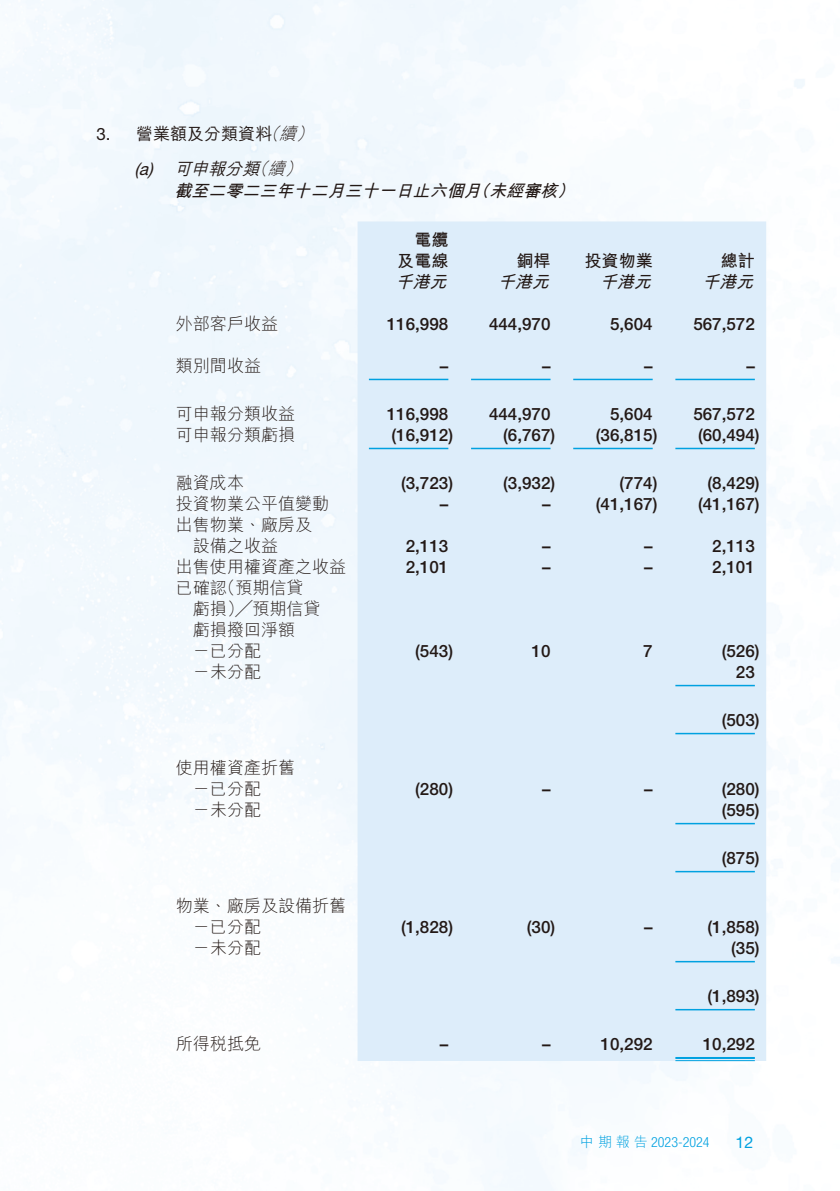
<style>
.page{position:relative;width:840px;height:1191px;background:#fff}
.page>*{position:absolute;margin:0;border:0;box-sizing:border-box;transform-origin:0 0}
.t1{font:500 17px "Helvetica Neue LT Std";color:#231916}
.t2{font:300 17px/21px "M Hei HK";color:#231916}
.t3{font:italic 700 17px "M Hei HK";color:#231916}
.t4{font:700 17px "M Hei HK";color:#231916}
.t5{font:500 17px "M Hei HK";color:#231916}
.t6{font:italic 500 17px "M Hei HK";color:#231916}
.t7{font:italic 300 17px "M Hei HK";color:#231916}
.t8{font:italic 17px "Helvetica Neue LT Std";color:#231916}
.t9{font:17px "Helvetica Neue LT Std";color:#231916}
.t10{font:16px "Helvetica Neue LT Std";color:#00a1e0}
.t11{font:300 condensed 14px "Helvetica Neue LT Std";color:#00a1e0}
.s1{font-weight:300;font-style:italic}
.s2{font-weight:300}
.s3{font-family:"M Hei HK";font-stretch:normal}
</style>
<div class="page">
<div style="left:357px;top:221px;width:408px;height:840px;background:#ddedfa"></div>
<hr style="left:369px;top:379px;width:79px;height:1px;background:#00a1e0">
<hr style="left:471px;top:379px;width:79px;height:1px;background:#00a1e0">
<hr style="left:573px;top:379px;width:79px;height:1px;background:#00a1e0">
<hr style="left:675px;top:379px;width:79px;height:1px;background:#00a1e0">
<hr style="left:369px;top:448px;width:79px;height:1px;background:#00a1e0">
<hr style="left:471px;top:448px;width:79px;height:1px;background:#00a1e0">
<hr style="left:573px;top:448px;width:79px;height:1px;background:#00a1e0">
<hr style="left:675px;top:448px;width:79px;height:1px;background:#00a1e0">
<hr style="left:675px;top:685px;width:79px;height:1px;background:#00a1e0">
<hr style="left:675px;top:733px;width:79px;height:1px;background:#00a1e0">
<hr style="left:675px;top:823px;width:79px;height:1px;background:#00a1e0">
<hr style="left:675px;top:871px;width:79px;height:1px;background:#00a1e0">
<hr style="left:675px;top:961px;width:79px;height:1px;background:#00a1e0">
<hr style="left:675px;top:1009px;width:79px;height:1px;background:#00a1e0">
<hr style="left:675px;top:1057px;width:79px;height:2px;background:#00a1e0">
<hr style="left:675px;top:1060px;width:79px;height:1px;background:#00a1e0">
<p class="t9" style="left:96px;top:124px;width:16px">3.</p>
<p class="t5" style="left:136px;top:121px;width:166px">營業額及分類資料<span class="s1">續</span></p>
<p class="t7" style="left:262px;top:125px;width:23px">（</p>
<p class="t7" style="left:296px;top:125px;width:23px">(</p>
<p class="t8" style="left:134px;top:159px;width:20px">a(</p>
<p class="t8" style="left:148px;top:159px;width:6px">)</p>
<p class="t6" style="left:174px;top:157px;width:117px">可申報分類<span class="s2">續</span></p>
<p class="t7" style="left:250px;top:160px;width:23px">（</p>
<p class="t7" style="left:284px;top:160px;width:23px">(</p>
<p class="t3" style="left:174px;top:179px;width:390px">截至二零二三年十二月三十一日止六個月未經審核</p>
<p class="t3" style="left:471px;top:179px;width:24px">（</p>
<p class="t3" style="left:556px;top:179px;width:24px">(</p>
<p class="t2" style="left:176px;top:313px;width:103px">外部客戶收益</p>
<p class="t2" style="left:176px;top:355px;width:86px">類別間收益</p>
<p class="t2" style="left:176px;top:403px;width:120px">可申報分類收益</p>
<p class="t2" style="left:176px;top:424px;width:120px">可申報分類虧損</p>
<p class="t2" style="left:176px;top:472px;width:69px">融資成本</p>
<p class="t2" style="left:176px;top:493px;width:154px">投資物業公平值變動出售物業、廠房及</p>
<p class="t2" style="left:193px;top:535px;width:86px">設備之收益</p>
<p class="t2" style="left:176px;top:556px;width:171px;text-align:center">出售使用權資產之收益（預期信貸</p>
<p class="t2" style="left:193px;top:577px;width:129px;text-indent:-17px">已確認<br>虧損）╱預期信貸虧損撥回淨額</p>
<p class="t2" style="left:193px;top:640px;width:69px">－已分配</p>
<p class="t2" style="left:193px;top:661px;width:70px">－未分配</p>
<p class="t4" style="left:414px;top:227px;width:35px">電纜</p>
<p class="t4" style="left:397px;top:248px;width:52px">及電線</p>
<p class="t4" style="left:516px;top:248px;width:35px">銅桿</p>
<p class="t3" style="left:395px;top:269px;width:58px">千港元</p>
<p class="t3" style="left:497px;top:269px;width:58px">千港元</p>
<p class="t1" style="left:386px;top:314px;width:63px">116,998</p>
<p class="t1" style="left:488px;top:314px;width:63px">444,970</p>
<p class="t1" style="left:439px;top:356px;width:10px">–</p>
<p class="t1" style="left:541px;top:356px;width:10px">–</p>
<p class="t1" style="left:386px;top:404px;width:63px">116,998</p>
<p class="t1" style="left:488px;top:404px;width:63px">444,970</p>
<p class="t1" style="left:391px;top:425px;width:63px">)16,912(</p>
<p class="t1" style="left:503px;top:425px;width:53px">)6,767(</p>
<p class="t1" style="left:401px;top:473px;width:53px">)3,723(</p>
<p class="t1" style="left:503px;top:473px;width:53px">)3,932(</p>
<p class="t1" style="left:439px;top:494px;width:10px">–</p>
<p class="t1" style="left:541px;top:494px;width:10px">–</p>
<p class="t1" style="left:405px;top:536px;width:44px">2,113</p>
<p class="t1" style="left:541px;top:536px;width:10px">–</p>
<p class="t1" style="left:405px;top:557px;width:44px">2,101</p>
<p class="t1" style="left:541px;top:557px;width:10px">–</p>
<p class="t1" style="left:415px;top:641px;width:39px">)543(</p>
<p class="t1" style="left:531px;top:641px;width:20px">10</p>
<p class="t4" style="left:584px;top:248px;width:69px">投資物業</p>
<p class="t3" style="left:599px;top:269px;width:58px">千港元</p>
<p class="t1" style="left:609px;top:314px;width:44px">5,604</p>
<p class="t1" style="left:643px;top:356px;width:10px">–</p>
<p class="t1" style="left:609px;top:404px;width:44px">5,604</p>
<p class="t1" style="left:595px;top:425px;width:63px">)36,815(</p>
<p class="t1" style="left:619px;top:473px;width:39px">)774(</p>
<p class="t1" style="left:595px;top:494px;width:63px">)41,167(</p>
<p class="t1" style="left:643px;top:536px;width:10px">–</p>
<p class="t1" style="left:643px;top:557px;width:10px">–</p>
<p class="t1" style="left:643px;top:641px;width:11px">7</p>
<p class="t2" style="left:176px;top:757px;width:120px">使用權資產折舊</p>
<p class="t2" style="left:193px;top:778px;width:69px">－已分配</p>
<p class="t2" style="left:193px;top:799px;width:70px">－未分配</p>
<p class="t2" style="left:176px;top:895px;width:171px">物業、廠房及設備折舊</p>
<p class="t2" style="left:193px;top:916px;width:69px">－已分配</p>
<p class="t2" style="left:193px;top:937px;width:70px">－未分配</p>
<p class="t1" style="left:415px;top:779px;width:39px">)280(</p>
<p class="t1" style="left:401px;top:917px;width:53px">)1,828(</p>
<p class="t1" style="left:541px;top:779px;width:10px">–</p>
<p class="t1" style="left:526px;top:917px;width:30px">)30(</p>
<p class="t1" style="left:643px;top:779px;width:10px">–</p>
<p class="t1" style="left:643px;top:917px;width:10px">–</p>
<p class="t2" style="left:176px;top:1033px;width:86px">所得稅抵免</p>
<p class="t1" style="left:439px;top:1034px;width:10px">–</p>
<p class="t1" style="left:541px;top:1034px;width:10px">–</p>
<p class="t1" style="left:600px;top:1034px;width:53px">10,292</p>
<p class="t4" style="left:720px;top:248px;width:35px">總計</p>
<p class="t3" style="left:701px;top:269px;width:58px">千港元</p>
<p class="t1" style="left:693px;top:314px;width:63px">567,572</p>
<p class="t1" style="left:746px;top:356px;width:10px">–</p>
<p class="t1" style="left:693px;top:404px;width:63px">567,572</p>
<p class="t1" style="left:697px;top:425px;width:63px">)60,494(</p>
<p class="t1" style="left:707px;top:473px;width:53px">)8,429(</p>
<p class="t1" style="left:697px;top:494px;width:63px">)41,167(</p>
<p class="t1" style="left:711px;top:536px;width:44px">2,113</p>
<p class="t1" style="left:711px;top:557px;width:44px">2,101</p>
<p class="t1" style="left:721px;top:641px;width:39px">)526(</p>
<p class="t1" style="left:735px;top:662px;width:20px">23</p>
<p class="t1" style="left:721px;top:710px;width:39px">)503(</p>
<p class="t1" style="left:721px;top:779px;width:39px">)280(</p>
<p class="t1" style="left:721px;top:800px;width:39px">)595(</p>
<p class="t1" style="left:721px;top:848px;width:39px">)875(</p>
<p class="t1" style="left:707px;top:917px;width:53px">)1,858(</p>
<p class="t1" style="left:730px;top:938px;width:30px">)35(</p>
<p class="t1" style="left:707px;top:986px;width:53px">)1,893(</p>
<p class="t1" style="left:702px;top:1034px;width:53px">10,292</p>
<p class="t11" style="left:579px;top:1133px;width:131px"><span class="s3">中期報告</span> 2023-2024</p>
<p class="t10" style="left:735px;top:1132px;width:19px">12</p>
</div>
